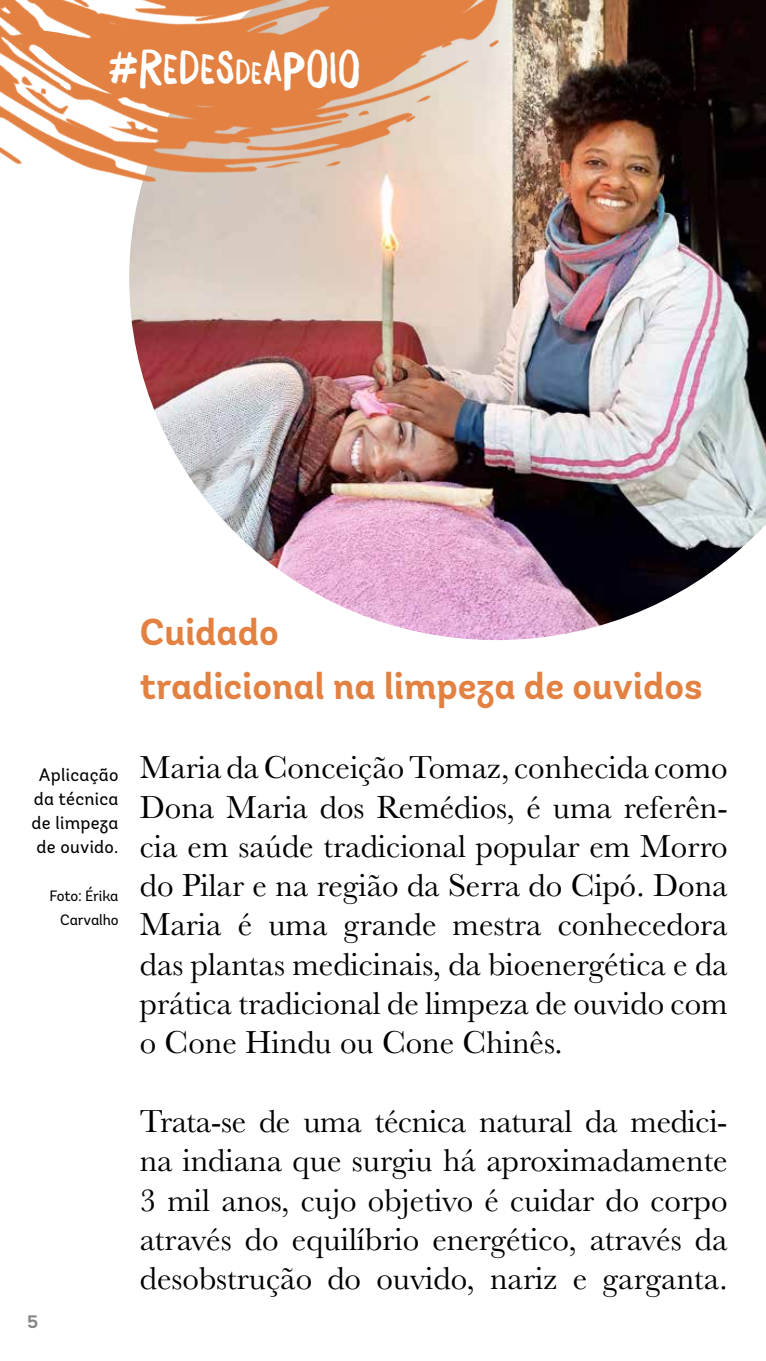
<style>
.page{position:relative;width:766px;height:1361px;background:#fff}
.page>*{position:absolute;margin:0;border:0;box-sizing:border-box;transform-origin:0 0}
.t1{font:45.3px "Daft Brush Text";letter-spacing:.035em;color:#fff}
.t2{font:700 37.5px/54px "Andes";color:#e38142}
.t3{font:33px/39.3px "Baskerville";color:#000;text-align:justify}
.t4{font:18px/24px "Andes";letter-spacing:.015em;color:#000;text-align:center}
.t5{font:700 18px "Andes";color:#878787}
.t6{font:15px/24px "Andes";letter-spacing:-.01em;color:#000;text-align:right}
.s1{font-size:33.3px}
</style>
<div class="page">
<img style="left:129px;top:0;width:636px;height:640px">
<img style="left:129px;top:180px;width:393px;height:11px">
<img style="left:0;top:0;width:526px;height:180px">
<svg style="left:11px;top:13px;width:406px;height:95px;background:#e5925d"></svg>
<h1 class="t1" style="left:109px;top:36px;width:252px">#REDES<span class="s1">DE</span>APOIO</h1>
<p class="t4" style="left:32px;top:762px;width:88px">Aplicação da técnica de limpeza de ouvido.</p>
<p class="t6" style="left:49px;top:883px;width:71px">Foto: Érika<br>Carvalho</p>
<p class="t2" style="left:140px;top:607px;width:564px">Cuidado<br>tradicional na limpeza de ouvidos</p>
<p class="t3" style="left:140px;top:748px;width:589px">Maria da Conceição Tomaz, conhecida como Dona Maria dos Remédios, é uma referên&shy;cia em saúde tradicional popular em Morro do Pilar e na região da Serra do Cipó. Dona Maria é uma grande mestra conhecedora das plantas medicinais, da bioenergética e da prática tradicional de limpeza de ouvido com o Cone Hindu ou Cone Chinês.</p>
<p class="t5" style="left:27px;top:1311px;width:13px">5</p>
<p class="t3" style="left:140px;top:1102px;width:589px">Trata-se de uma técnica natural da medici&shy;na indiana que surgiu há aproximadamente 3 mil anos, cujo objetivo é cuidar do corpo através do equilíbrio energético, através da desobstrução do ouvido, nariz e garganta.</p>
</div>
